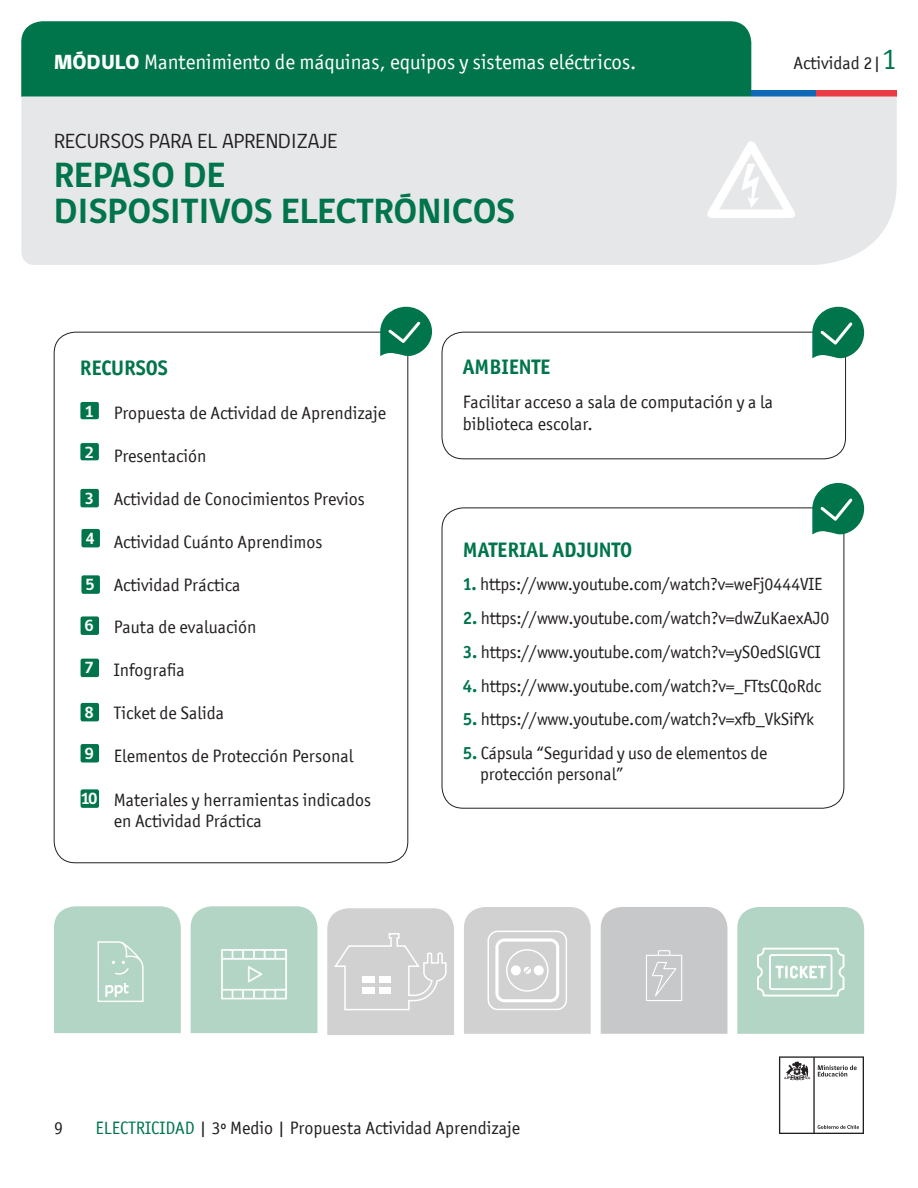
<style>
.page{position:relative;width:918px;height:1188px;background:#fff}
.page>*{position:absolute;margin:0;border:0;box-sizing:border-box;transform-origin:0 0}
.t1{font:700 36px/36px "gob CL";color:#00754b}
.t2{font:21px "Officina San ITC";color:#fff}
.t3{font:700 21px "Officina San ITC";color:#00754b}
.t4{font:21px "gob CL";color:#231f20}
.t5{font:18px/21px "Officina San ITC";color:#231f20}
.t6{font:17.7px/21px "Officina San ITC";letter-spacing:-.01em;color:#231f20}
.t7{font:700 16.5px "gob CL";color:#fff}
.s1{font-family:"gob CL";font-weight:800}
.s2{font-size:30px;color:#00754b}
.s3{font-weight:700;color:#00754b}
.s4{color:#00754b}
</style>
<div class="page">
<svg style="left:779px;top:1056px;width:85px;height:78px"></svg>
<div style="left:21px;top:21px;width:730px;height:76px;background:#00754b"></div>
<div style="left:751px;top:90px;width:65px;height:7px;background:#0f69b4"></div>
<div style="left:816px;top:90px;width:81px;height:7px;background:#eb3c46"></div>
<div style="left:21px;top:97px;width:876px;height:168px;background:#e6e7e9"></div>
<div style="left:54px;top:906px;width:127px;height:127px;background:#b2d5c5"></div>
<svg style="left:737px;top:907px;width:127px;height:127px;background:#b8d8ca"></svg>
<svg style="left:380px;top:307px;width:52px;height:51px"></svg>
<div style="left:80px;top:402px;width:19px;height:17px;background:#00754b;border-radius:2px"></div>
<div style="left:80px;top:443px;width:19px;height:17px;background:#00754b;border-radius:2px"></div>
<div style="left:442px;top:508px;width:402px;height:301px;border:1px solid #231f20;border-radius:21px"></div>
<svg style="left:812px;top:483px;width:52px;height:53px"></svg>
<div style="left:442px;top:332px;width:404px;height:127px;border:1px solid #231f20;border-radius:21px"></div>
<svg style="left:812px;top:307px;width:52px;height:53px"></svg>
<div style="left:601px;top:907px;width:127px;height:127px;background:#c7c8ca"></div>
<div style="left:80px;top:489px;width:19px;height:18px;background:#00754b;border-radius:2px"></div>
<div style="left:81px;top:529px;width:19px;height:18px;background:#00754b;border-radius:2px"></div>
<div style="left:81px;top:575px;width:19px;height:19px;background:#00754b;border-radius:2px"></div>
<div style="left:81px;top:616px;width:18px;height:19px;background:#00754b;border-radius:2px"></div>
<div style="left:81px;top:659px;width:18px;height:18px;background:#00754b;border-radius:2px"></div>
<div style="left:81px;top:703px;width:18px;height:18px;background:#00754b;border-radius:2px"></div>
<div style="left:81px;top:744px;width:18px;height:19px;background:#00754b;border-radius:2px"></div>
<div style="left:81px;top:789px;width:18px;height:19px;background:#00754b;border-radius:2px"></div>
<svg style="left:707px;top:141px;width:89px;height:77px"></svg>
<svg style="left:327px;top:908px;width:127px;height:127px;background:#d3d3d3"></svg>
<svg style="left:360px;top:974px;width:34px;height:23px"></svg>
<div style="left:363px;top:977px;width:28px;height:17px;background:#fff"></div>
<hr style="left:375px;top:977px;width:4px;height:17px;background:#d1d1d1">
<hr style="left:361px;top:983px;width:32px;height:4px;background:#d1d1d1">
<svg style="left:464px;top:907px;width:127px;height:127px;background:#d5d5d5"></svg>
<div style="left:534px;top:965px;width:10px;height:10px;background:#fff;border-radius:50%"></div>
<div style="left:511px;top:965px;width:10px;height:10px;background:#fff;border-radius:50%"></div>
<svg style="left:191px;top:906px;width:126px;height:127px;background:#b6d7c8"></svg>
<p class="t2" style="left:54px;top:50px;width:584px"><span class="s1">MÓDULO</span> Mantenimiento de máquinas, equipos y sistemas eléctricos.</p>
<p class="t5" style="left:794px;top:53px;width:105px">Actividad 2|<span class="s2">1</span></p>
<p class="t4" style="left:54px;top:127px;width:285px">RECURSOS PARA EL APRENDIZAJE</p>
<p class="t1" style="left:54px;top:158px;width:463px">REPASO DE<br>DISPOSITIVOS ELECTRÓNICOS</p>
<p class="t3" style="left:80px;top:354px;width:90px">RECURSOS</p>
<p class="t5" style="left:114px;top:402px;width:274px">Propuesta de Actividad de Aprendizaje</p>
<p class="t5" style="left:114px;top:445px;width:94px">Presentación</p>
<p class="t5" style="left:114px;top:488px;width:253px">Actividad de Conocimientos Previos</p>
<p class="t5" style="left:114px;top:531px;width:210px">Actividad Cuánto Aprendimos</p>
<p class="t5" style="left:114px;top:574px;width:128px">Actividad Práctica</p>
<p class="t5" style="left:114px;top:617px;width:144px">Pauta de evaluación</p>
<p class="t5" style="left:114px;top:660px;width:72px">Infografia</p>
<p class="t5" style="left:114px;top:703px;width:112px">Ticket de Salida</p>
<p class="t5" style="left:114px;top:745px;width:241px">Elementos de Protección Personal</p>
<p class="t5" style="left:114px;top:790px;width:259px">Materiales y herramientas indicados en Actividad Práctica</p>
<p class="t7" style="left:84px;top:400px;width:11px">1</p>
<p class="t7" style="left:84px;top:441px;width:11px">2</p>
<p class="t7" style="left:84px;top:487px;width:11px">3</p>
<p class="t7" style="left:86px;top:527px;width:11px">4</p>
<p class="t7" style="left:86px;top:573px;width:11px">5</p>
<p class="t7" style="left:85px;top:615px;width:11px">6</p>
<p class="t7" style="left:85px;top:657px;width:11px">7</p>
<p class="t7" style="left:85px;top:701px;width:11px">8</p>
<p class="t7" style="left:85px;top:742px;width:11px">9</p>
<p class="t7" style="left:80px;top:787px;width:19px">10</p>
<p class="t3" style="left:463px;top:353px;width:89px">AMBIENTE</p>
<p class="t5" style="left:463px;top:391px;width:312px;line-height:21.6px">Facilitar acceso a sala de computación y a la biblioteca escolar.</p>
<p class="t3" style="left:463px;top:536px;width:171px">MATERIAL ADJUNTO</p>
<p class="t6" style="left:463px;top:574px;width:361px"><span class="s3">1.</span> https://www.youtube.com/watch?v=weFj0444VIE</p>
<p class="t6" style="left:463px;top:608px;width:368px"><span class="s3">2.</span> https://www.youtube.com/watch?v=dwZuKaexAJ0</p>
<p class="t6" style="left:463px;top:641px;width:359px"><span class="s3">3.</span> https://www.youtube.com/watch?v=ySOedSlGVCI</p>
<p class="t6" style="left:463px;top:675px;width:360px"><span class="s3">4.</span> https://www.youtube.com/watch?v=_FTtsCQoRdc</p>
<p class="t6" style="left:463px;top:709px;width:353px"><span class="s3">5.</span> https://www.youtube.com/watch?v=xfb_VkSifYk</p>
<p class="t6" style="left:480px;top:743px;width:289px;text-indent:-17px"><span class="s3">5.</span> Cápsula “Seguridad y uso de elementos de protección personal”</p>
<p class="t5" style="left:54px;top:1117px;width:10px">9</p>
<p class="t5" style="left:95px;top:1117px;width:426px"><span class="s4">ELECTRICIDAD</span> | 3º Medio | Propuesta Actividad Aprendizaje</p>
</div>
